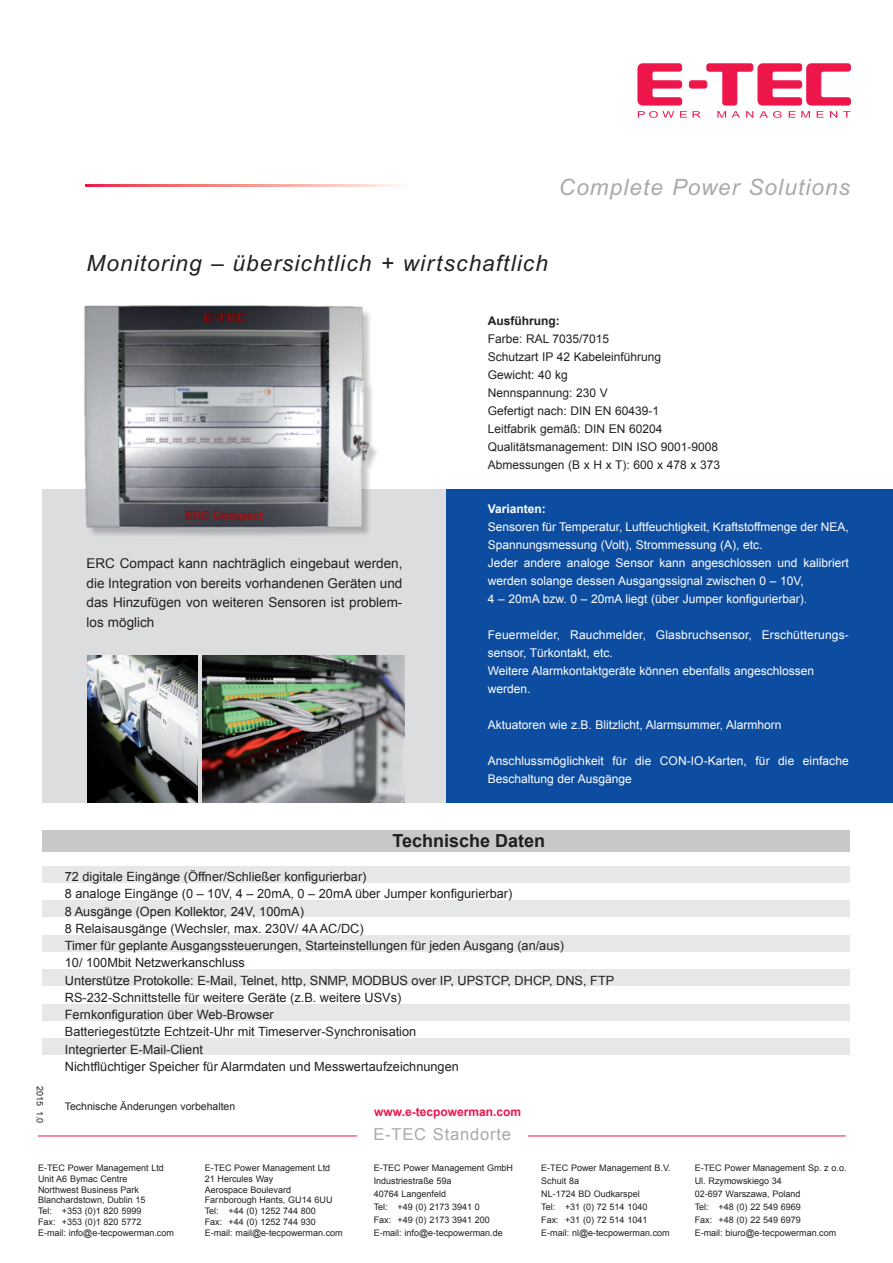
<style>
.page{position:relative;width:893px;height:1263px;background:#fff}
.page>*{position:absolute;margin:0;border:0;box-sizing:border-box;transform-origin:0 0}
.t1{font:italic 22.5px "Arial";letter-spacing:.05em;color:#231f20}
.t2{font:italic 22.5px "Arial";letter-spacing:.05em;color:#a8a9ad}
.t3{font:700 18px "Arial";color:#231f20}
.t4{font:16.5px "Arial";letter-spacing:.05em;color:#a8a9ad}
.t5{font:13.5px/19.5px "Arial";color:#231f20;text-align:justify}
.t6{font:12.75px/17.2px "Arial";color:#231f20}
.t7{font:12px/18px "Arial";color:#fff}
.t8{font:12px/18px "Arial";color:#231f20}
.t9{font:700 12px "Arial";color:#ed164b}
.t10{font:700 12px "Arial";color:#231f20}
.t11{font:700 12px "Arial";color:#fff}
.t12{font:10.5px "Arial";color:#231f20}
.t13{font:9px/12.9px "Arial";color:#231f20}
</style>
<div class="page">
<svg style="left:638px;top:111px;width:36px;height:7px"></svg>
<svg style="left:717px;top:111px;width:23px;height:7px"></svg>
<svg style="left:680px;top:111px;width:21px;height:7px"></svg>
<div style="left:689px;top:81px;width:18px;height:7px;background:#ed164b;border-radius:2px"></div>
<div style="left:689px;top:81px;width:18px;height:7px;border:1px solid #ed164b;border-radius:2px"></div>
<svg style="left:817px;top:111px;width:6px;height:7px"></svg>
<svg style="left:759px;top:111px;width:22px;height:7px"></svg>
<svg style="left:746px;top:111px;width:7px;height:7px"></svg>
<svg style="left:801px;top:111px;width:9px;height:7px"></svg>
<svg style="left:789px;top:111px;width:6px;height:7px"></svg>
<svg style="left:843px;top:111px;width:7px;height:7px"></svg>
<svg style="left:830px;top:111px;width:7px;height:7px"></svg>
<svg style="left:638px;top:64px;width:44px;height:41px"></svg>
<svg style="left:707px;top:64px;width:144px;height:41px"></svg>
<div style="left:43px;top:489px;width:409px;height:313px;background:#dcdddf"></div>
<div style="left:446px;top:489px;width:447px;height:313px;background:#0d4da1"></div>
<svg style="left:85px;top:185px;width:314px;height:2px"></svg>
<img style="left:84px;top:305px;width:293px;height:231px">
<hr style="left:38px;top:1135px;width:808px;height:1px;background:#ed164b">
<div style="left:357px;top:1128px;width:170px;height:19px;background:#fff"></div>
<div style="left:43px;top:866px;width:807px;height:16px;background:#e6e7e9"></div>
<div style="left:43px;top:901px;width:807px;height:16px;background:#e6e7e9"></div>
<div style="left:43px;top:935px;width:807px;height:16px;background:#e6e7e9"></div>
<div style="left:43px;top:970px;width:807px;height:16px;background:#e6e7e9"></div>
<div style="left:43px;top:1004px;width:807px;height:16px;background:#e6e7e9"></div>
<div style="left:43px;top:1039px;width:807px;height:16px;background:#e6e7e9"></div>
<div style="left:43px;top:830px;width:807px;height:21px;background:#c7c8ca"></div>
<img style="left:88px;top:656px;width:109px;height:146px">
<img style="left:202px;top:655px;width:203px;height:147px">
<h1 class="t2" style="left:559px;top:174px;width:293px">Complete Power Solutions</h1>
<h1 class="t1" style="left:87px;top:250px;width:463px">Monitoring – übersichtlich + wirtschaftlich</h1>
<p class="t13" style="left:46px;top:1085px;width:39px;rotate:90deg">2015 1.0</p>
<h3 class="t5" style="left:87px;top:554px;width:317px">ERC Compact kann nachträglich eingebaut werden, die Integration von bereits vorhandenen Geräten und das Hinzufügen von weiteren Sensoren ist problem&shy;los möglich</h3>
<h3 class="t10" style="left:488px;top:313px;width:73px">Ausführung:</h3>
<h3 class="t8" style="left:488px;top:330px;width:234px">Farbe: RAL 7035/7015<br>Schutzart IP 42 Kabeleinführung<br>Gewicht: 40 kg<br>Nennspannung: 230 V<br>Gefertigt nach: DIN EN 60439-1<br>Leitfabrik gemäß: DIN EN 60204<br>Qualitätsmanagement: DIN ISO 9001-9008<br>Abmessungen (B x H x T): 600 x 478 x 373</h3>
<h3 class="t11" style="left:488px;top:501px;width:60px">Varianten:</h3>
<p class="t7" style="left:488px;top:518px;width:363px">Sensoren für Temperatur, Luftfeuchtigkeit, Kraftstoffmenge der NEA, Spannungsmessung (Volt), Strommessung (A), etc.<br>Jeder andere analoge Sensor kann angeschlossen und kalibriert werden solange dessen Ausgangssignal zwischen 0 – 10V,<br>4 – 20mA bzw. 0 – 20mA liegt (über Jumper konfigurierbar).</p>
<h3 class="t7" style="left:488px;top:626px;width:363px">Feuermelder, Rauchmelder, Glasbruchsensor, Erschütterungs&shy;sensor, Türkontakt, etc.<br>Weitere Alarmkontaktgeräte können ebenfalls angeschlossen werden.</h3>
<h3 class="t7" style="left:488px;top:716px;width:295px">Aktuatoren wie z.B. Blitzlicht, Alarmsummer, Alarmhorn</h3>
<h3 class="t7" style="left:488px;top:752px;width:363px">Anschlussmöglichkeit für die CON-IO-Karten, für die einfache<br>Beschaltung der Ausgänge</h3>
<h2 class="t3" style="left:392px;top:828px;width:154px">Technische Daten</h2>
<p class="t6" style="left:65px;top:868px;width:551px">72 digitale Eingänge (Öffner/Schließer konfigurierbar)<br>8 analoge Eingänge (0 – 10V, 4 – 20mA, 0 – 20mA über Jumper konfigurierbar)<br>8 Ausgänge (Open Kollektor, 24V, 100mA)<br>8 Relaisausgänge (Wechsler, max. 230V/ 4A AC/DC)<br>Timer für geplante Ausgangssteuerungen, Starteinstellungen für jeden Ausgang (an/aus)<br>10/ 100Mbit Netzwerkanschluss<br>Unterstütze Protokolle: E-Mail, Telnet, http, SNMP, MODBUS over IP, UPSTCP, DHCP, DNS, FTP RS-232-Schnittstelle für weitere Geräte (z.B. weitere USVs)<br>Fernkonfiguration über Web-Browser<br>Batteriegestützte Echtzeit-Uhr mit Timeserver-Synchronisation<br>Integrierter E-Mail-Client<br>Nichtflüchtiger Speicher für Alarmdaten und Messwertaufzeichnungen</p>
<p class="t12" style="left:65px;top:1099px;width:172px">Technische Änderungen vorbehalten</p>
<h3 class="t9" style="left:374px;top:1104px;width:148px">www.e-tecpowerman.com</h3>
<h3 class="t4" style="left:373px;top:1123px;width:139px">E-TEC Standorte</h3>
<p class="t13" style="left:38px;top:1162px;width:137px;line-height:10.8px">E-TEC Power Management Ltd<br>Unit A6 Bymac Centre<br>Northwest Business Park<br>Blanchardstown, Dublin 15<br>Tel: +353 (0)1 820 5999<br>Fax: +353 (0)1 820 5772<br>E-mail: info@e-tecpowerman.com</p>
<p class="t13" style="left:205px;top:1162px;width:139px;line-height:10.8px">E-TEC Power Management Ltd<br>21 Hercules Way<br>Aerospace Boulevard<br>Farnborough Hants, GU14 6UU<br>Tel: +44 (0) 1252 744 800<br>Fax: +44 (0) 1252 744 930<br>E-mail: mail@e-tecpowerman.com</p>
<p class="t13" style="left:374px;top:1161px;width:141px">E-TEC Power Management GmbH<br>Industriestraße 59a<br>40764 Langenfeld<br>Tel: +49 (0) 2173 3941 0<br>Fax: +49 (0) 2173 3941 200<br>E-mail: info@e-tecpowerman.de</p>
<p class="t13" style="left:541px;top:1161px;width:131px">E-TEC Power Management B.V.<br>Schuit 8a<br>NL-1724 BD Oudkarspel<br>Tel: +31 (0) 72 514 1040<br>Fax: +31 (0) 72 514 1041<br>E-mail: nl@e-tecpowerman.com</p>
<p class="t13" style="left:695px;top:1161px;width:153px">E-TEC Power Management Sp. z o.o.<br>Ul. Rzymowskiego 34<br>02-697 Warszawa, Poland<br>Tel: +48 (0) 22 549 6969<br>Fax: +48 (0) 22 549 6979<br>E-mail: biuro@e-tecpowerman.com</p>
</div>
